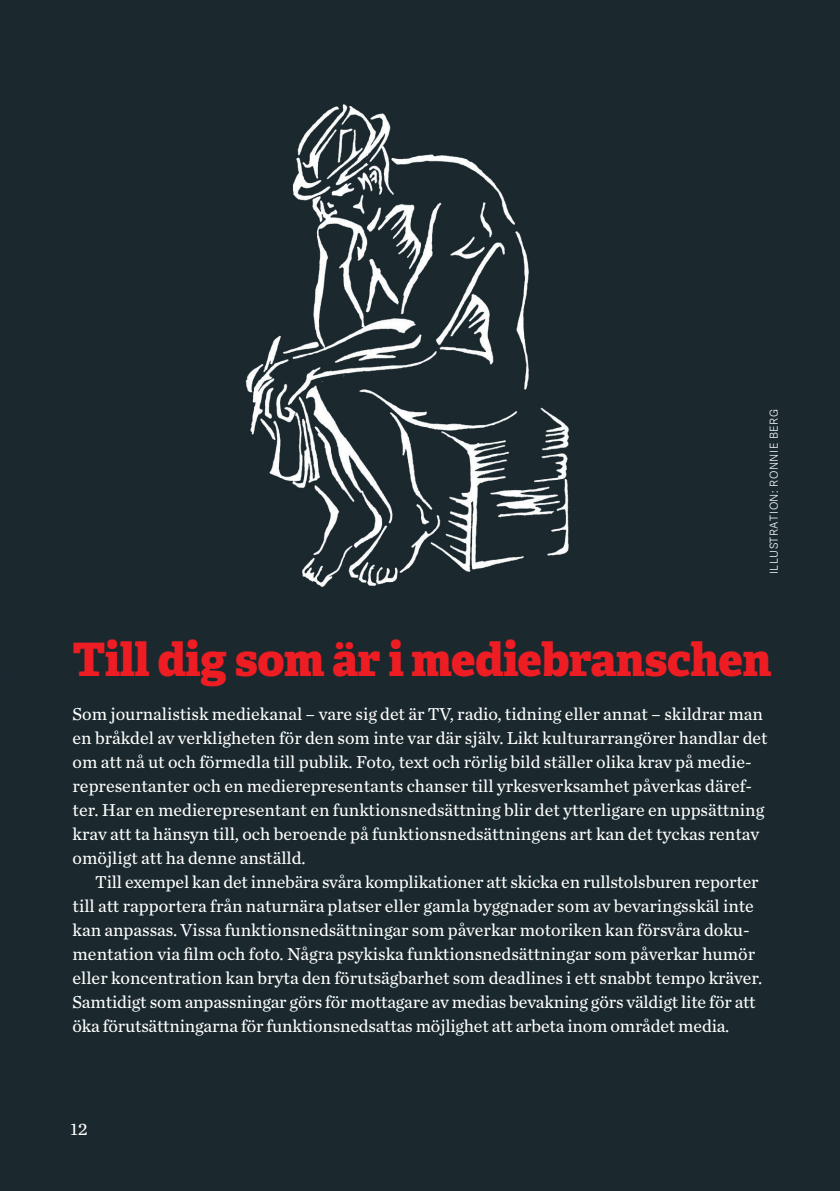
<style>
.page{position:relative;width:840px;height:1191px;background:#fff}
.page>*{position:absolute;margin:0;border:0;box-sizing:border-box;transform-origin:0 0}
.t1{font:800 46px "Adelle";letter-spacing:-.01em;color:#ee1d23}
.t2{font:18px/24px "Chronicle Text G2";color:#fff}
.t3{font:300 11px "Adelle Sans";letter-spacing:.05em;color:#fff}
</style>
<div class="page">
<div style="left:0;top:0;width:839px;height:1191px;background:#1b292e"></div>
<img style="left:176px;top:71px;width:489px;height:534px">
<p class="t3" style="left:767px;top:574px;width:166px;rotate:-90deg">ILLUSTRATION: RONNIE BERG</p>
<h1 class="t1" style="left:72px;top:629px;width:699px">Till dig som är i mediebranschen</h1>
<p class="t2" style="left:72px;top:701px;width:696px">Som journalistisk mediekanal – vare sig det är TV, radio, tidning eller annat – skildrar man en bråkdel av verkligheten för den som inte var där själv. Likt kulturarrangörer handlar det om att nå ut och förmedla till publik. Foto, text och rörlig bild ställer olika krav på medie&shy;representanter och en medierepresentants chanser till yrkesverksamhet påverkas däref&shy;ter. Har en medierepresentant en funktionsnedsättning blir det ytterligare en uppsättning krav att ta hänsyn till, och beroende på funktionsnedsättningens art kan det tyckas rentav omöjligt att ha denne anställd.</p>
<p class="t2" style="left:72px;top:869px;width:691px;text-indent:23px">Till exempel kan det innebära svåra komplikationer att skicka en rullstolsburen reporter till att rapportera från naturnära platser eller gamla byggnader som av bevaringsskäl inte kan anpassas. Vissa funktionsnedsättningar som påverkar motoriken kan försvåra doku&shy;mentation via film och foto. Några psykiska funktionsnedsättningar som påverkar humör eller koncentration kan bryta den förutsägbarhet som deadlines i ett snabbt tempo kräver.<br>Samtidigt som anpassningar görs för mottagare av medias bevakning görs väldigt lite för att öka förutsättningarna för funktionsnedsattas möjlighet att arbeta inom området media.</p>
<p class="t2" style="left:70px;top:1115px;width:19px">12</p>
</div>
